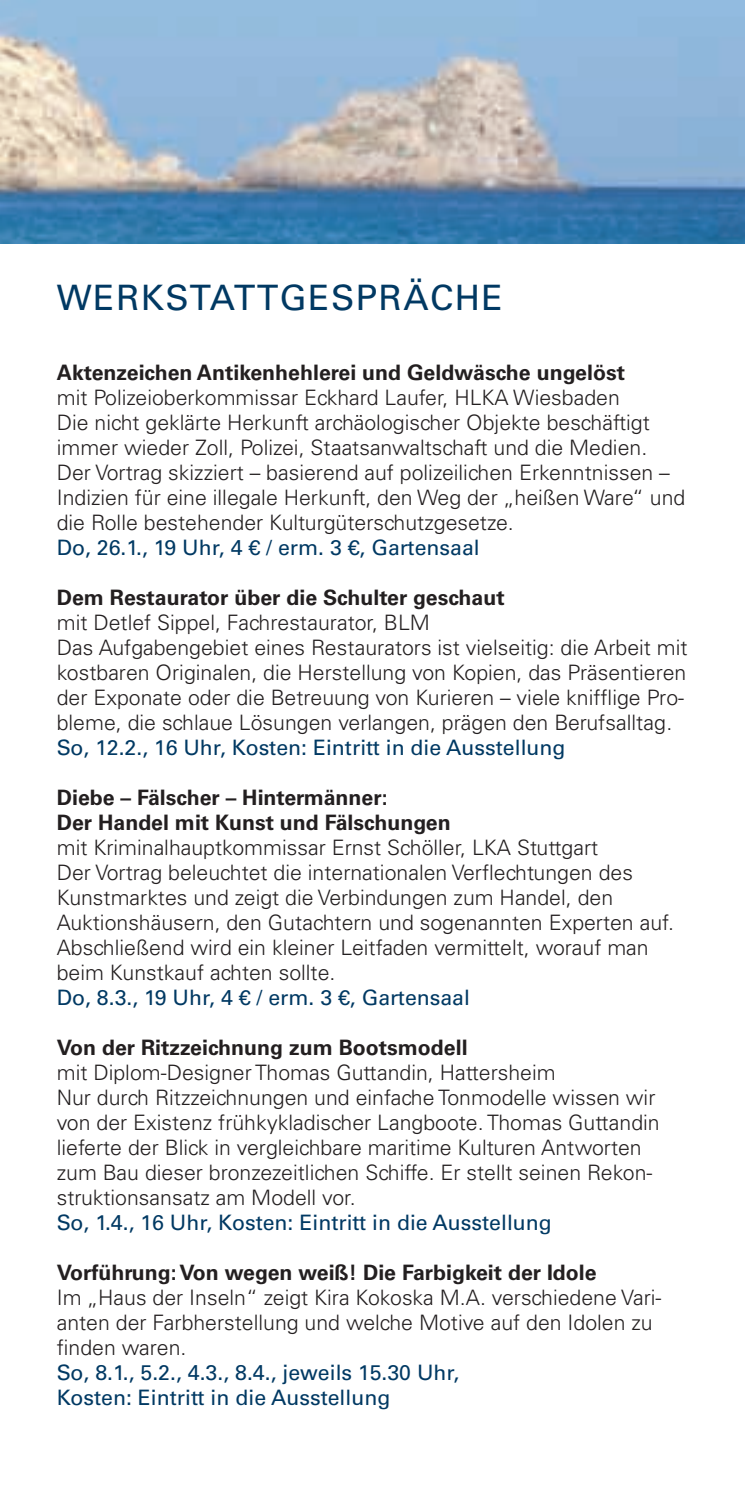
<style>
.page{position:relative;width:745px;height:1489px;background:#fff}
.page>*{position:absolute;margin:0;border:0;box-sizing:border-box;transform-origin:0 0}
.t1{font:35px "Univers LT";letter-spacing:.04em;color:#013963}
.t2{font:300 21.25px/25px "Univers LT";color:#231f20}
.t3{font:21.25px/25px "Univers LT";color:#013963}
.t4{font:700 21.25px/25px "Univers LT";color:#231f20}
</style>
<div class="page">
<img style="left:0;top:0;width:744px;height:244px">
<h1 class="t1" style="left:57px;top:277px;width:447px">WERKSTATTGESPRÄCH E</h1>
<p class="t4" style="left:57px;top:360px;width:569px">Aktenzeichen Antikenhehlerei und Geldwäsche ungelöst</p>
<p class="t2" style="left:57px;top:385px;width:629px">mit Polizeioberkommissar Eckhard Laufer, HLKA Wiesbaden<br>Die nicht geklärte Herkunft archäologischer Objekte beschäftigt immer wieder Zoll, Polizei, Staatsanwaltschaft und die Medien.<br>Der Vortrag skizziert – basierend auf polizeilichen Erkenntnissen – Indizien für eine illegale Herkunft, den Weg der „heißen Ware“ und die Rolle bestehender Kulturgüterschutzgesetze.</p>
<p class="t3" style="left:57px;top:535px;width:424px">Do, 26.1., 19 Uhr, 4 € / erm. 3 €, Gartensaal</p>
<p class="t4" style="left:57px;top:585px;width:449px">Dem Restaurator über die Schulter geschaut</p>
<p class="t2" style="left:57px;top:610px;width:632px">mit Detlef Sippel, Fachrestaurator, BLM<br>Das Aufgabengebiet eines Restaurators ist vielseitig: die Arbeit mit kostbaren Originalen, die Herstellung von Kopien, das Präsentieren der Exponate oder die Betreuung von Kurieren – viele knifflige Pro&shy;bleme, die schlaue Lösungen verlangen, prägen den Berufsalltag.</p>
<p class="t3" style="left:57px;top:735px;width:510px">So, 12.2., 16 Uhr, Kosten: Eintritt in die Ausstellung</p>
<p class="t4" style="left:57px;top:785px;width:395px">Diebe – Fälscher – Hintermänner:<br>Der Handel mit Kunst und Fälschungen</p>
<p class="t2" style="left:57px;top:835px;width:618px">mit Kriminalhauptkommissar Ernst Schöller, LKA Stuttgart<br>Der Vortrag beleuchtet die internationalen Verflechtungen des Kunstmarktes und zeigt die Verbindungen zum Handel, den Auktionshäusern, den Gutachtern und sogenannten Experten auf.<br>Abschließend wird ein kleiner Leitfaden vermittelt, worauf man beim Kunstkauf achten sollte.</p>
<p class="t3" style="left:57px;top:985px;width:414px">Do, 8.3., 19 Uhr, 4 € / erm. 3 €, Gartensaal</p>
<p class="t4" style="left:57px;top:1035px;width:412px">Von der Ritzzeichnung zum Bootsmodell</p>
<p class="t2" style="left:57px;top:1059px;width:604px">mit Diplom-Designer Thomas Guttandin, Hattersheim<br>Nur durch Ritzzeichnungen und einfache Tonmodelle wissen wir von der Existenz frühkykladischer Langboote. Thomas Guttandin lieferte der Blick in vergleichbare maritime Kulturen Antworten zum Bau dieser bronzezeitlichen Schiffe. Er stellt seinen Rekon&shy;struktionsansatz am Modell vor.</p>
<p class="t3" style="left:57px;top:1210px;width:496px">So, 1.4., 16 Uhr, Kosten: Eintritt in die Ausstellung</p>
<p class="t4" style="left:57px;top:1260px;width:541px">Vorführung: Von wegen weiß! Die Farbigkeit der Idole</p>
<p class="t2" style="left:57px;top:1284px;width:605px">Im „Haus der Inseln“ zeigt Kira Kokoska M.A. verschiedene Vari&shy;anten der Farbherstellung und welche Motive auf den Idolen zu finden waren.</p>
<p class="t3" style="left:57px;top:1359px;width:404px">So, 8.1., 5.2., 4.3., 8.4., jeweils 15.30 Uhr,<br>Kosten: Eintritt in die Ausstellung</p>
</div>
